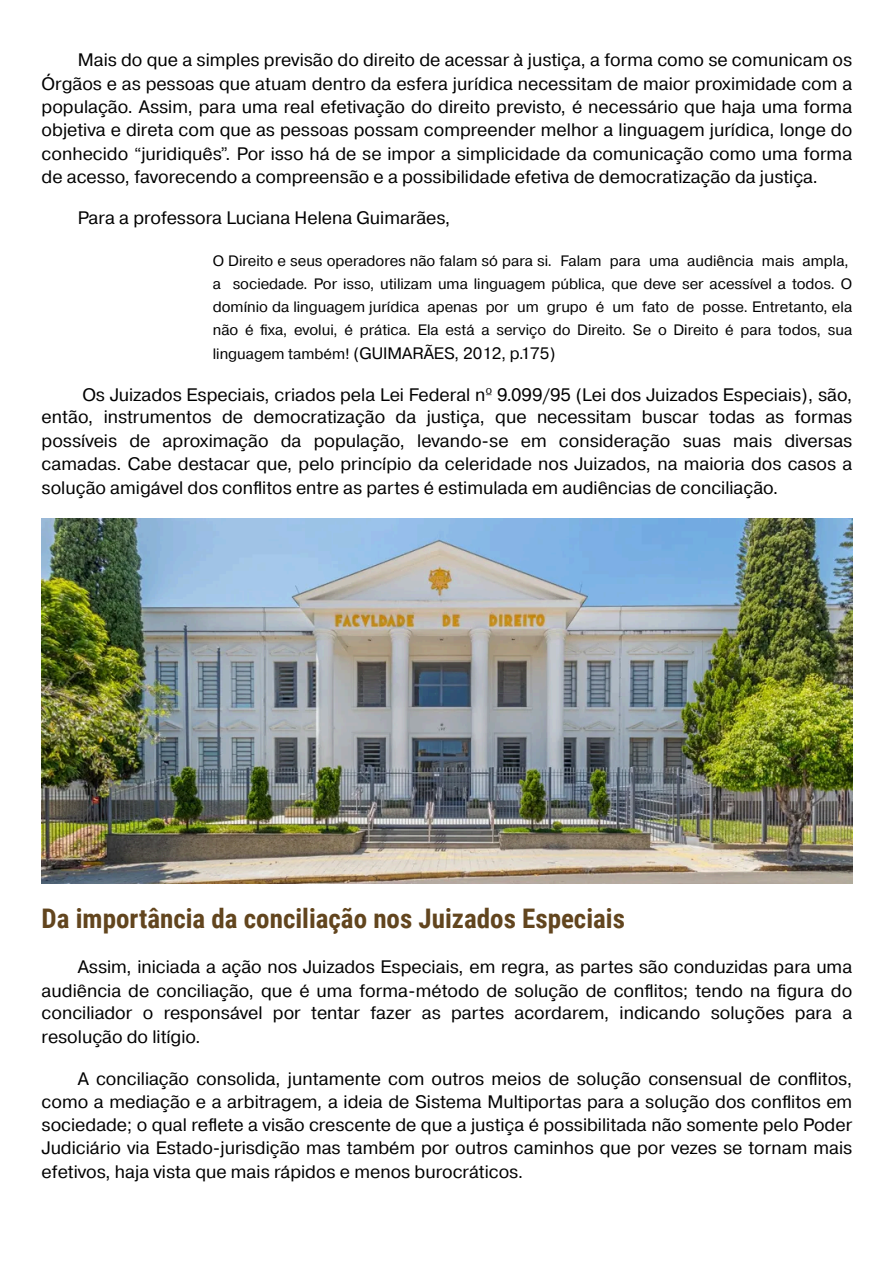
<style>
.page{position:relative;width:894px;height:1263px;background:#fff}
.page>*{position:absolute;margin:0;border:0;box-sizing:border-box;transform-origin:0 0}
.t1{font:700 27px "Roboto Condensed";color:#62451e}
.t2{font:18px/23.4px "Pragmatica";color:#000;text-align:justify}
.t3{font:16.5px "Pragmatica";color:#000}
.t4{font:15px/23.2px "Pragmatica";color:#000}
.s1{font-size:15px}
</style>
<div class="page">
<img style="left:42px;top:519px;width:810px;height:364px">
<h3 class="t2" style="left:42px;top:49px;width:811px;text-indent:36px">Mais do que a simples previsão do direito de acessar à justiça, a forma como se comunicam os Órgãos e as pessoas que atuam dentro da esfera jurídica necessitam de maior proximidade com a população. Assim, para uma real efetivação do direito previsto, é necessário que haja uma forma objetiva e direta com que as pessoas possam compreender melhor a linguagem jurídica, longe do conhecido “juridiquês”. Por isso há de se impor a simplicidade da comunicação como uma forma de acesso, favorecendo a compreensão e a possibilidade efetiva de democratização da justiça.</h3>
<h3 class="t2" style="left:78px;top:207px;width:374px">Para a professora Luciana Helena Guimarães,</h3>
<p class="t4" style="left:213px;top:249px;width:640px">O Direito e seus operadores não falam só para si. Falam para uma audiência mais ampla, a sociedade. Por isso, utilizam uma linguagem pública, que deve ser acessível a todos. O domínio da linguagem jurídica apenas por um grupo é um fato de posse. Entretanto, ela não é fixa, evolui, é prática. Ela está a serviço do Direito. Se o Direito é para todos, sua</p>
<p class="t3" style="left:213px;top:342px;width:344px"><span class="s1">linguagem também!</span> (GUIMARÃES, 2012, p.175)</p>
<h3 class="t2" style="left:42px;top:383px;width:811px;text-indent:41px">Os Juizados Especiais, criados pela Lei Federal nº 9.099/95 (Lei dos Juizados Especiais), são, então, instrumentos de democratização da justiça, que necessitam buscar todas as formas possíveis de aproximação da população, levando-se em consideração suas mais diversas camadas. Cabe destacar que, pelo princípio da celeridade nos Juizados, na maioria dos casos a solução amigável dos confl itos entre as partes é estimulada em audiências de conciliação.</h3>
<h1 class="t1" style="left:42px;top:903px;width:584px">Da importância da conciliação nos Juizados Especiais</h1>
<h3 class="t2" style="left:42px;top:956px;width:811px;text-indent:36px">Assim, iniciada a ação nos Juizados Especiais, em regra, as partes são conduzidas para uma audiência de conciliação, que é uma forma-método de solução de conflitos; tendo na figura do conciliador o responsável por tentar fazer as partes acordarem, indicando soluções para a resolução do litígio.</h3>
<h3 class="t2" style="left:42px;top:1067px;width:811px;text-indent:36px">A conciliação consolida, juntamente com outros meios de solução consensual de confl itos, como a mediação e a arbitragem, a ideia de Sistema Multiportas para a solução dos conflitos em sociedade; o qual reflete a visão crescente de que a justiça é possibilitada não somente pelo Poder Judiciário via Estado-jurisdição mas também por outros caminhos que por vezes se tornam mais efetivos, haja vista que mais rápidos e menos burocráticos.</h3>
</div>
